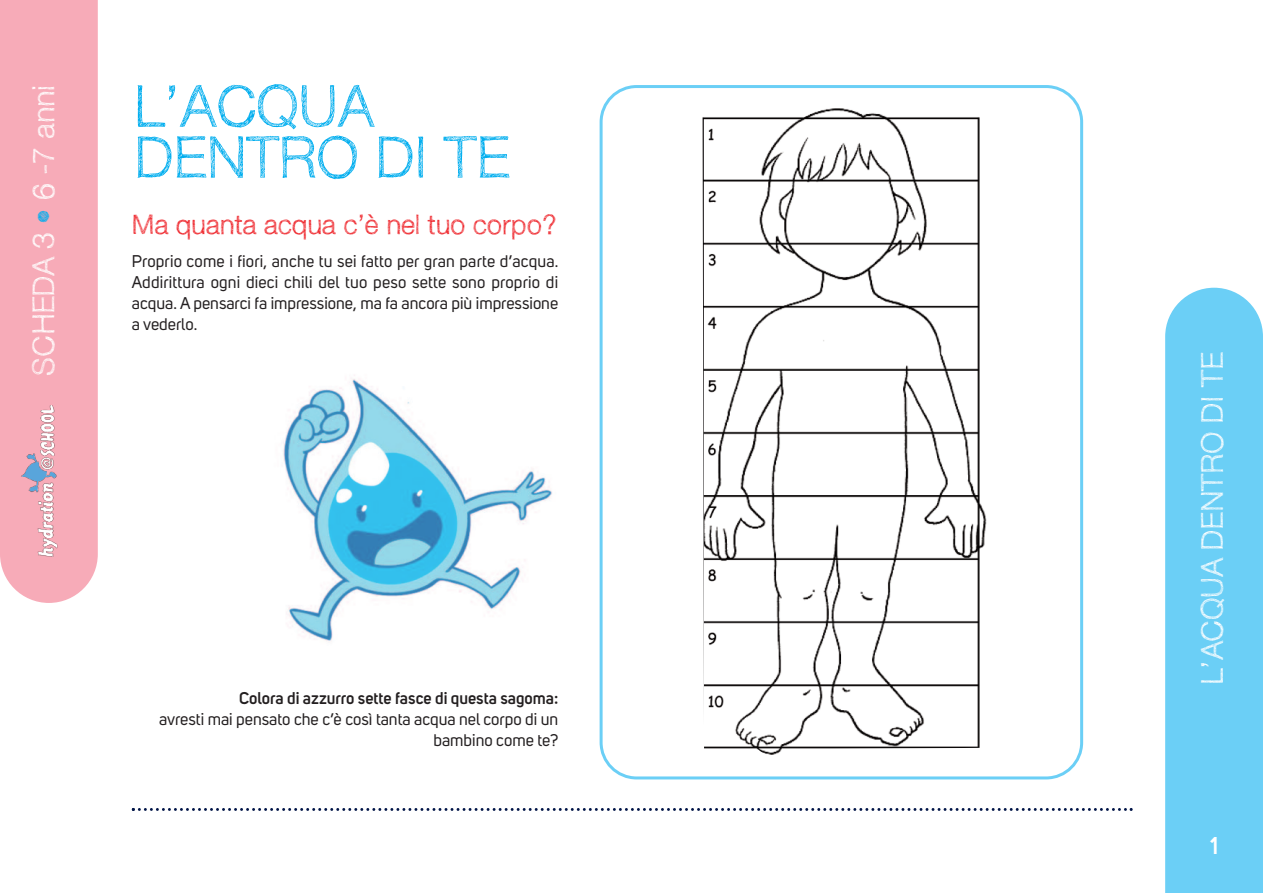
<style>
.page{position:relative;width:1263px;height:893px;background:#fff}
.page>*{position:absolute;margin:0;border:0;box-sizing:border-box;transform-origin:0 0}
.t1{font:300 57px/51px "Sketchetik";color:#00aeef}
.t2{font:300 30px "Sketchetik";color:#fff}
.t3{font:300 27px "Sketchetik";color:#ee1d23}
.t4{font:600 24px "Uni Sans";color:#fff}
.t5{font:16.8px/21px "Uni Sans";color:#231f20;text-align:justify}
.t6{font:600 16.8px "Uni Sans";color:#231f20}
.s1{color:#00aeef}
</style>
<div class="page">
<svg style="left:1165px;top:288px;width:98px;height:605px;background:#71d0f6"></svg>
<svg style="left:132px;top:808px;width:1001px;height:3px"></svg>
<div style="left:0;top:0;width:98px;height:603px;background:#f7abb8"></div>
<img style="left:12px;top:390px;width:59px;height:179px">
<svg style="left:600px;top:85px;width:483px;height:694px"></svg>
<img style="left:283px;top:375px;width:269px;height:266px">
<h2 class="t2" style="left:26px;top:376px;width:292px;rotate:-90deg">SCHEDA 3 <span class="s1">•</span> 6 -7 anni</h2>
<h1 class="t1" style="left:133px;top:81px;width:377px">L’ACQUA<br>DENTRO DI TE</h1>
<h3 class="t3" style="left:132px;top:209px;width:426px">Ma quanta acqua c’è nel tuo corpo?</h3>
<p class="t5" style="left:132px;top:251px;width:428px">Proprio come i fiori, anche tu sei fatto per gran parte d’acqua.<br>Addirittura ogni dieci chili del tuo peso sette sono proprio di acqua. A pensarci fa impressione, ma fa ancora più impressione a vederlo.</p>
<p class="t6" style="left:239px;top:686px;width:321px">Colora di azzurro sette fasce di questa sagoma:</p>
<p class="t5" style="left:159px;top:709px;width:401px;text-align:right">avresti mai pensato che c’è così tanta acqua nel corpo di un bambino come te?</p>
<h2 class="t2" style="left:1195px;top:685px;width:334px;rotate:-90deg">L’ACQUA DENTRO DI TE</h2>
<h3 class="t4" style="left:1210px;top:828px;width:10px">1</h3>
</div>
